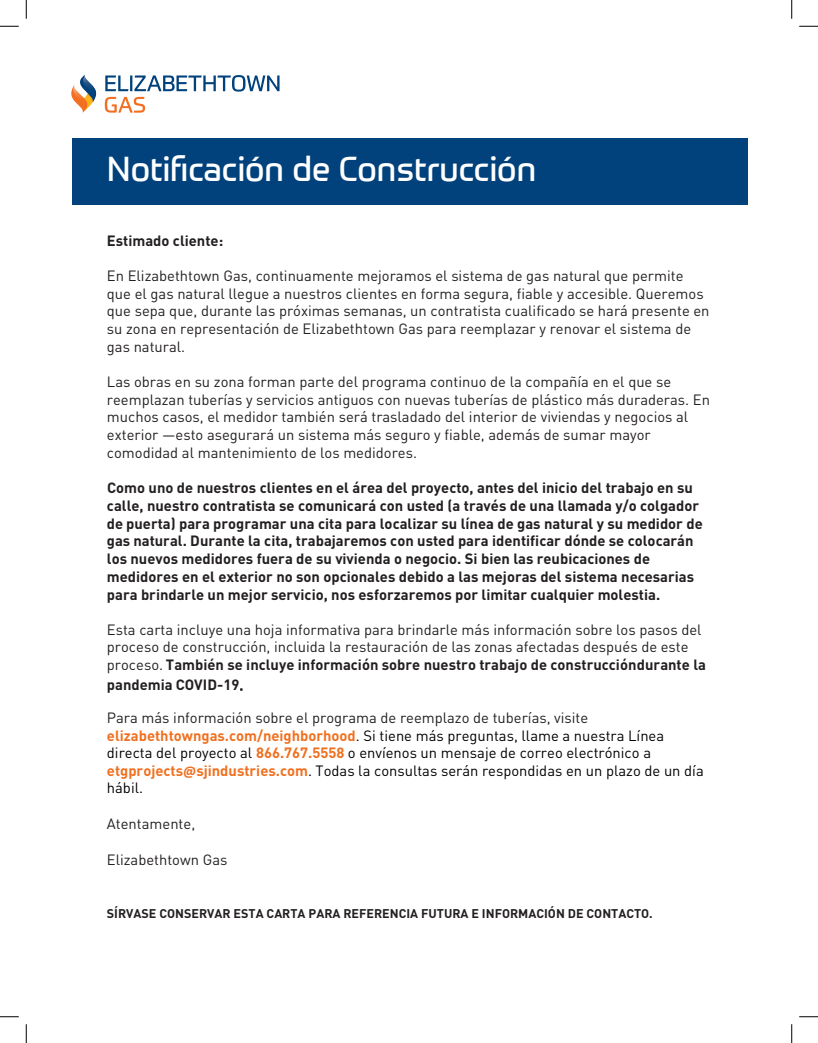
<style>
.page{position:relative;width:818px;height:1043px;background:#fff}
.page>*{position:absolute;margin:0;border:0;box-sizing:border-box;transform-origin:0 0}
.t1{font:33.75px "Prometo";color:#fff}
.t2{font:14.75px/17.6px "DIN";color:#231f20}
.t3{font:700 14.75px/17.8px "DIN";color:#231f20}
.t4{font:14.75px/17.5px "DIN";color:#000}
.t5{font:700 12.5px "DIN";color:#231f20}
.s1{font-weight:700}
.s2{font-style:inherit}
.s3{font-weight:700;color:#f07020}
.s4{font-family:"Calibri";font-weight:700;color:#f07020}
</style>
<div class="page">
<svg style="left:71px;top:75px;width:208px;height:38px"></svg>
<img style="left:81px;top:75px;width:15px;height:21px">
<div style="left:72px;top:138px;width:675px;height:66px;background:#01427c"></div>
<svg style="left:0;top:25px;width:19px;height:2px"></svg>
<svg style="left:799px;top:25px;width:19px;height:2px"></svg>
<svg style="left:0;top:1016px;width:19px;height:1px"></svg>
<svg style="left:799px;top:1016px;width:19px;height:1px"></svg>
<svg style="left:25px;top:0;width:2px;height:19px"></svg>
<svg style="left:25px;top:1024px;width:2px;height:18px"></svg>
<svg style="left:791px;top:0;width:1px;height:19px"></svg>
<svg style="left:791px;top:1024px;width:1px;height:18px"></svg>
<h1 class="t1" style="left:107px;top:148px;width:430px">Notificación de Construcción</h1>
<p class="t3" style="left:107px;top:231px;width:118px">Estimado cliente:</p>
<p class="t2" style="left:107px;top:266px;width:604px">En Elizabethtown Gas, continuamente mejoramos el sistema de gas natural que permite que el gas natural llegue a nuestros clientes en forma segura, fiable y accesible. Queremos que sepa que, durante las próximas semanas, un contratista cualificado se hará presente en su zona en representación de Elizabethtown Gas para reemplazar y renovar el sistema de gas natural.</p>
<p class="t2" style="left:107px;top:372px;width:604px">Las obras en su zona forman parte del programa continuo de la compañía en el que se reemplazan tuberías y servicios antiguos con nuevas tuberías de plástico más duraderas. En muchos casos, el medidor también será trasladado del interior de viviendas y negocios al exterior —esto asegurará un sistema más seguro y fiable, además de sumar mayor comodidad al mantenimiento de los medidores.</p>
<p class="t3" style="left:107px;top:478px;width:597px">Como uno de nuestros clientes en el área del proyecto, antes del inicio del trabajo en su calle, nuestro contratista se comunicará con usted (a través de una llamada y/o colgador de puerta) para programar una cita para localizar su línea de gas natural y su medidor de gas natural. Durante la cita, trabajaremos con usted para identificar dónde se colocarán los nuevos medidores fuera de su vivienda o negocio. Si bien las reubicaciones de medidores en el exterior no son opcionales debido a las mejoras del sistema necesarias para brindarle un mejor servicio, nos esforzaremos por limitar cualquier molestia.</p>
<p class="t2" style="left:107px;top:620px;width:600px">Esta carta incluye una hoja informativa para brindarle más información sobre los pasos del proceso de construcción, incluida la restauración de las zonas afectadas después de este proceso. <span class="s1">También se incluye información sobre nuestro trabajo de construcción durante la</span></p>
<p class="t2" style="left:107px;top:668px;width:483px;line-height:32.4px"><span class="s1">pandemia COVID-19</span><span class="s2">.<br></span>Para más información sobre el programa de reemplazo de tuberías, visite</p>
<p class="t4" style="left:107px;top:726px;width:598px"><span class="s3">elizabethtowngas.com/neighborhood</span>. Si tiene más preguntas, llame a nuestra Línea directa del proyecto al <span class="s3">866.767.5558</span> o envíenos un mensaje de correo electrónico a <span class="s3">etgprojects</span><span class="s4">@</span><span class="s3">sjindustries.com</span>. Todas la consultas serán respondidas en un plazo de un día hábil.</p>
<p class="t2" style="left:107px;top:814px;width:90px">Atentamente,</p>
<p class="t2" style="left:107px;top:850px;width:122px">Elizabethtown Gas</p>
<p class="t5" style="left:107px;top:904px;width:547px">SÍRVASE CONSERVAR ESTA CARTA PARA REFERENCIA FUTURA E INFORMACIÓN DE CONTACTO.</p>
</div>
